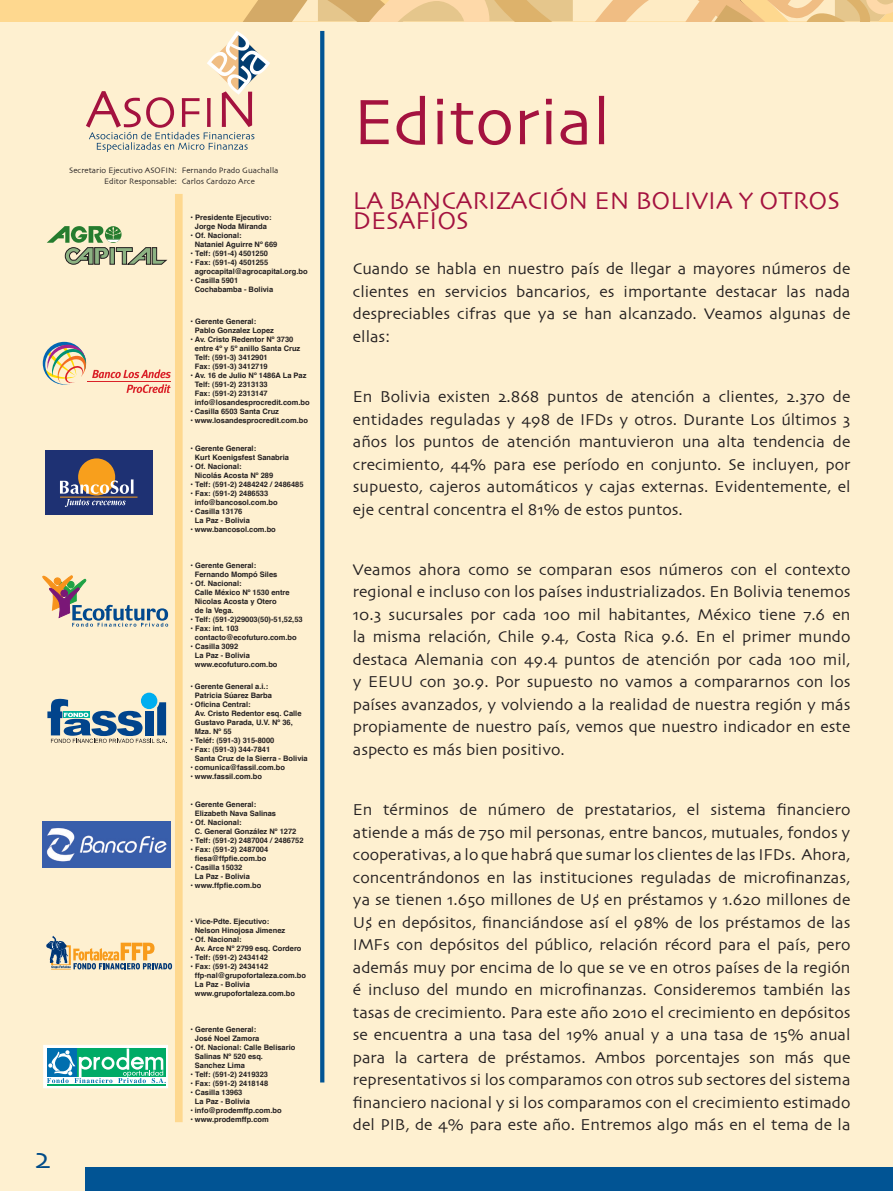
<style>
.page{position:relative;width:893px;height:1191px;background:#fef0d0}
.page>*{position:absolute;margin:0;border:0;box-sizing:border-box;transform-origin:0 0}
.Editorial_Titulo{font:67.5px "Skia";color:#a4123f}
.t1{font:30px "Skia";color:#014c88}
.t2{font:25.5px "Skia";color:#a4123f}
.t3{font:16.5px/22.5px "Skia";color:#231f20;text-align:justify}
.t4{font:8.25px "Skia";color:#231f20}
.t5{font:700 7.5px/9px "Helvetica";color:#231f20}
</style>
<div class="page">
<svg style="left:0;top:0;width:893px;height:21px"></svg>
<div style="left:85px;top:1167px;width:808px;height:24px;background:#015494"></div>
<svg style="left:320px;top:31px;width:4px;height:1051px;fill:#015494"></svg>
<div style="left:175px;top:194px;width:8px;height:928px;background:#fed88f"></div>
<svg style="left:47px;top:226px;width:121px;height:39px"></svg>
<div style="left:45px;top:451px;width:107px;height:64px;background:#1e3173"></div>
<hr style="left:60px;top:497px;width:78px;height:1px;background:#f89f1c">
<div style="left:78px;top:458px;width:37px;height:37px;background:#f89f1c;border-radius:50%"></div>
<svg style="left:60px;top:479px;width:73px;height:28px"></svg>
<svg style="left:42px;top:575px;width:126px;height:51px"></svg>
<svg style="left:47px;top:699px;width:120px;height:44px"></svg>
<div style="left:141px;top:692px;width:16px;height:17px;background:#00aeef;border-radius:50%"></div>
<svg style="left:46px;top:935px;width:126px;height:34px"></svg>
<div style="left:44px;top:1045px;width:124px;height:42px;background:#fff;border:1px solid #fff"></div>
<hr style="left:47px;top:1084px;width:119px;height:1px;background:#00ab66">
<svg style="left:47px;top:1048px;width:119px;height:35px"></svg>
<svg style="left:43px;top:342px;width:128px;height:51px"></svg>
<svg style="left:86px;top:31px;width:184px;height:121px"></svg>
<img style="left:42px;top:821px;width:129px;height:46px">
<p class="t1" style="left:35px;top:1140px;width:17px">2</p>
<p class="t4" style="left:69px;top:165px;width:211px">Secretario Ejecutivo ASOFIN: Fernando Prado Guachalla</p>
<p class="t4" style="left:104px;top:176px;width:152px">Editor Responsable: Carlos Cardozo Arce</p>
<p class="t5" style="left:191px;top:213px;width:82px">• Presidente Ejecutivo:</p>
<p class="t5" style="left:195px;top:222px;width:74px">Jorge Noda Miranda</p>
<p class="t5" style="left:191px;top:231px;width:52px">• Of. Nacional:</p>
<p class="t5" style="left:195px;top:240px;width:84px">Nataniel Aguirre Nº 669</p>
<p class="t5" style="left:191px;top:249px;width:79px">• Telf: (591-4) 4501250</p>
<p class="t5" style="left:191px;top:258px;width:79px">• Fax: (591-4) 4501255</p>
<p class="t5" style="left:195px;top:267px;width:114px">agrocapital@agrocapital.org.bo</p>
<p class="t5" style="left:191px;top:276px;width:49px">• Casilla 5901</p>
<p class="t5" style="left:195px;top:285px;width:80px">Cochabamba - Bolivia</p>
<p class="t5" style="left:191px;top:317px;width:67px">• Gerente General:</p>
<p class="t5" style="left:195px;top:326px;width:81px">Pablo Gonzalez Lopez</p>
<p class="t5" style="left:191px;top:335px;width:104px">• Av. Cristo Redentor Nº 3730</p>
<p class="t5" style="left:195px;top:344px;width:107px">entre 4º y 5º anillo Santa Cruz</p>
<p class="t5" style="left:195px;top:353px;width:74px">Telf: (591-3) 3412901</p>
<p class="t5" style="left:195px;top:362px;width:74px">Fax: (591-3) 3412719</p>
<p class="t5" style="left:191px;top:371px;width:117px">• Av. 16 de Julio Nº 1486A La Paz</p>
<p class="t5" style="left:195px;top:380px;width:74px">Telf: (591-2) 2313133</p>
<p class="t5" style="left:195px;top:389px;width:74px">Fax: (591-2) 2313147</p>
<p class="t5" style="left:195px;top:398px;width:116px">info@losandesprocredit.com.bo</p>
<p class="t5" style="left:191px;top:407px;width:90px">• Casilla 6503 Santa Cruz</p>
<p class="t5" style="left:191px;top:416px;width:119px">• www.losandesprocredit.com.bo</p>
<p class="t5" style="left:191px;top:444px;width:67px">• Gerente General:</p>
<p class="t5" style="left:195px;top:453px;width:96px">Kurt Koenigsfest Sanabria</p>
<p class="t5" style="left:191px;top:462px;width:52px">• Of. Nacional:</p>
<p class="t5" style="left:195px;top:471px;width:80px">Nicolás Acosta Nº 289</p>
<p class="t5" style="left:191px;top:480px;width:114px">• Telf: (591-2) 2484242 / 2486485</p>
<p class="t5" style="left:191px;top:489px;width:79px">• Fax: (591-2) 2486533</p>
<p class="t5" style="left:195px;top:498px;width:84px">info@bancosol.com.bo</p>
<p class="t5" style="left:191px;top:507px;width:53px">• Casilla 13176</p>
<p class="t5" style="left:195px;top:516px;width:57px">La Paz - Bolivia</p>
<p class="t5" style="left:191px;top:525px;width:87px">• www.bancosol.com.bo</p>
<p class="t5" style="left:191px;top:561px;width:67px">• Gerente General:</p>
<p class="t5" style="left:195px;top:570px;width:84px">Fernando Mompó Siles</p>
<p class="t5" style="left:191px;top:579px;width:52px">• Of. Nacional:</p>
<p class="t5" style="left:195px;top:588px;width:96px">Calle México Nº 1530 entre</p>
<p class="t5" style="left:195px;top:597px;width:83px">Nicolas Acosta y Otero</p>
<p class="t5" style="left:195px;top:606px;width:40px">de la Vega.</p>
<p class="t5" style="left:191px;top:615px;width:114px">• Telf: (591-2)29003(50)-51,52,53</p>
<p class="t5" style="left:191px;top:624px;width:50px">• Fax: int. 103</p>
<p class="t5" style="left:195px;top:633px;width:103px">contacto@ecofuturo.com.bo</p>
<p class="t5" style="left:191px;top:642px;width:49px">• Casilla 3092</p>
<p class="t5" style="left:195px;top:651px;width:57px">La Paz - Bolivia</p>
<p class="t5" style="left:195px;top:660px;width:84px">www.ecofuturo.com.bo</p>
<p class="t5" style="left:191px;top:682px;width:79px">• Gerente General a.i.:</p>
<p class="t5" style="left:195px;top:691px;width:79px">Patricia Súarez Barba</p>
<p class="t5" style="left:191px;top:700px;width:62px">• Oficina Central:</p>
<p class="t5" style="left:195px;top:709px;width:108px">Av. Cristo Redentor esq. Calle<br>Gustavo Parada, U.V. Nº 36,<br>Mza. Nº 55</p>
<p class="t5" style="left:191px;top:736px;width:85px">• Teléf: (591-3) 315-8000</p>
<p class="t5" style="left:191px;top:745px;width:81px">• Fax: (591-3) 344-7841</p>
<p class="t5" style="left:195px;top:754px;width:114px">Santa Cruz de la Sierra - Bolivia</p>
<p class="t5" style="left:191px;top:763px;width:96px">• comunica@fassil.com.bo</p>
<p class="t5" style="left:191px;top:772px;width:73px">• www.fassil.com.bo</p>
<p class="t5" style="left:191px;top:800px;width:67px">• Gerente General:</p>
<p class="t5" style="left:195px;top:809px;width:83px">Elizabeth Nava Salinas</p>
<p class="t5" style="left:191px;top:818px;width:52px">• Of. Nacional:</p>
<p class="t5" style="left:195px;top:827px;width:103px">C. General González Nº 1272</p>
<p class="t5" style="left:191px;top:836px;width:114px">• Telf: (591-2) 2487004 / 2486752</p>
<p class="t5" style="left:191px;top:845px;width:79px">• Fax: (591-2) 2487004</p>
<p class="t5" style="left:195px;top:854px;width:73px">fiesa@ffpfie.com.bo</p>
<p class="t5" style="left:191px;top:863px;width:53px">• Casilla 15032</p>
<p class="t5" style="left:195px;top:872px;width:57px">La Paz - Bolivia</p>
<p class="t5" style="left:191px;top:881px;width:72px">• www.ffpfie.com.bo</p>
<p class="t5" style="left:191px;top:917px;width:80px">• Vice-Pdte. Ejecutivo:</p>
<p class="t5" style="left:195px;top:926px;width:92px">Nelson Hinojosa Jimenez</p>
<p class="t5" style="left:191px;top:935px;width:52px">• Of. Nacional:</p>
<p class="t5" style="left:195px;top:944px;width:108px">Av. Arce Nº 2799 esq. Cordero</p>
<p class="t5" style="left:191px;top:953px;width:79px">• Telf: (591-2) 2434142</p>
<p class="t5" style="left:191px;top:962px;width:79px">• Fax: (591-2) 2434142</p>
<p class="t5" style="left:195px;top:971px;width:113px">ffp-nal@grupofortaleza.com.bo</p>
<p class="t5" style="left:195px;top:980px;width:57px">La Paz - Bolivia</p>
<p class="t5" style="left:195px;top:989px;width:102px">www.grupofortaleza.com.bo</p>
<p class="t5" style="left:191px;top:1025px;width:67px">• Gerente General:</p>
<p class="t5" style="left:195px;top:1034px;width:66px">José Noel Zamora</p>
<p class="t5" style="left:191px;top:1043px;width:106px">• Of. Nacional: Calle Belisario</p>
<p class="t5" style="left:195px;top:1052px;width:70px">Salinas Nº 520 esq.</p>
<p class="t5" style="left:195px;top:1061px;width:52px">Sanchez Lima</p>
<p class="t5" style="left:191px;top:1070px;width:79px">• Telf: (591-2) 2419323</p>
<p class="t5" style="left:191px;top:1079px;width:79px">• Fax: (591-2) 2418148</p>
<p class="t5" style="left:191px;top:1088px;width:53px">• Casilla 13963</p>
<p class="t5" style="left:195px;top:1097px;width:57px">La Paz - Bolivia</p>
<p class="t5" style="left:191px;top:1106px;width:93px">• info@prodemffp.com.bo</p>
<p class="t5" style="left:191px;top:1115px;width:80px">• www.prodemffp.com</p>
<p class="Editorial_Titulo" style="left:353px;top:82px;width:259px">Editorial</p>
<p class="t2" style="left:353px;top:185px;width:68px">La Bancari</p>
<p class="t2" style="left:496px;top:185px;width:312px">zaci ón en Bolivia y otros</p>
<p class="t2" style="left:353px;top:205px;width:33px">desaf</p>
<p class="t2" style="left:430px;top:205px;width:23px">íos</p>
<p class="t3" style="left:353px;top:258px;width:499px">Cuando se habla en nuestro país de llegar a mayores números de clientes en servicios bancarios, es importante destacar las nada despreciables cifras que ya se han alcanzado. Veamos algunas de ellas:</p>
<p class="t3" style="left:353px;top:386px;width:499px">En Bolivia existen 2.868 puntos de atención a clientes, 2.370 de entidades reguladas y 498 de IFDs y otros. Durante Los últimos 3 años los puntos de atención mantuvieron una alta tendencia de crecimiento, 44% para ese período en conjunto. Se incluyen, por supuesto, cajeros automáticos y cajas externas. Evidentemente, el eje central concentra el 81% de estos puntos.</p>
<p class="t3" style="left:353px;top:559px;width:499px">Veamos ahora como se comparan esos números con el contexto regional e incluso con los países industrializados. En Bolivia tenemos 10.3 sucursales por cada 100 mil habitantes, México tiene 7.6 en la misma relación, Chile 9.4, Costa Rica 9.6. En el primer mundo destaca Alemania con 49.4 puntos de atención por cada 100 mil, y EEUU con 30.9. Por supuesto no vamos a compararnos con los países avanzados, y volviendo a la realidad de nuestra región y más propiamente de nuestro país, vemos que nuestro indicador en este aspecto es más bien positivo.</p>
<p class="t3" style="left:353px;top:799px;width:499px">En términos de número de prestatarios, el sistema financiero atiende a más de 750 mil personas, entre bancos, mutuales, fondos y cooperativas, a lo que habrá que sumar los clientes de las IFDs. Ahora, concentrándonos en las instituciones reguladas de microfinanzas, ya se tienen 1.650 millones de U$ en préstamos y 1.620 millones de U$ en depósitos, financiándose así el 98% de los préstamos de las IMFs con depósitos del público, relación récord para el país, pero además muy por encima de lo que se ve en otros países de la región é incluso del mundo en microfinanzas. Consideremos también las tasas de crecimiento. Para este año 2010 el crecimiento en depósitos se encuentra a una tasa del 19% anual y a una tasa de 15% anual para la cartera de préstamos. Ambos porcentajes son más que representativos si los comparamos con otros sub sectores del sistema financiero nacional y si los comparamos con el crecimiento estimado del PIB, de 4% para este año. Entremos algo más en el tema de la</p>
</div>
